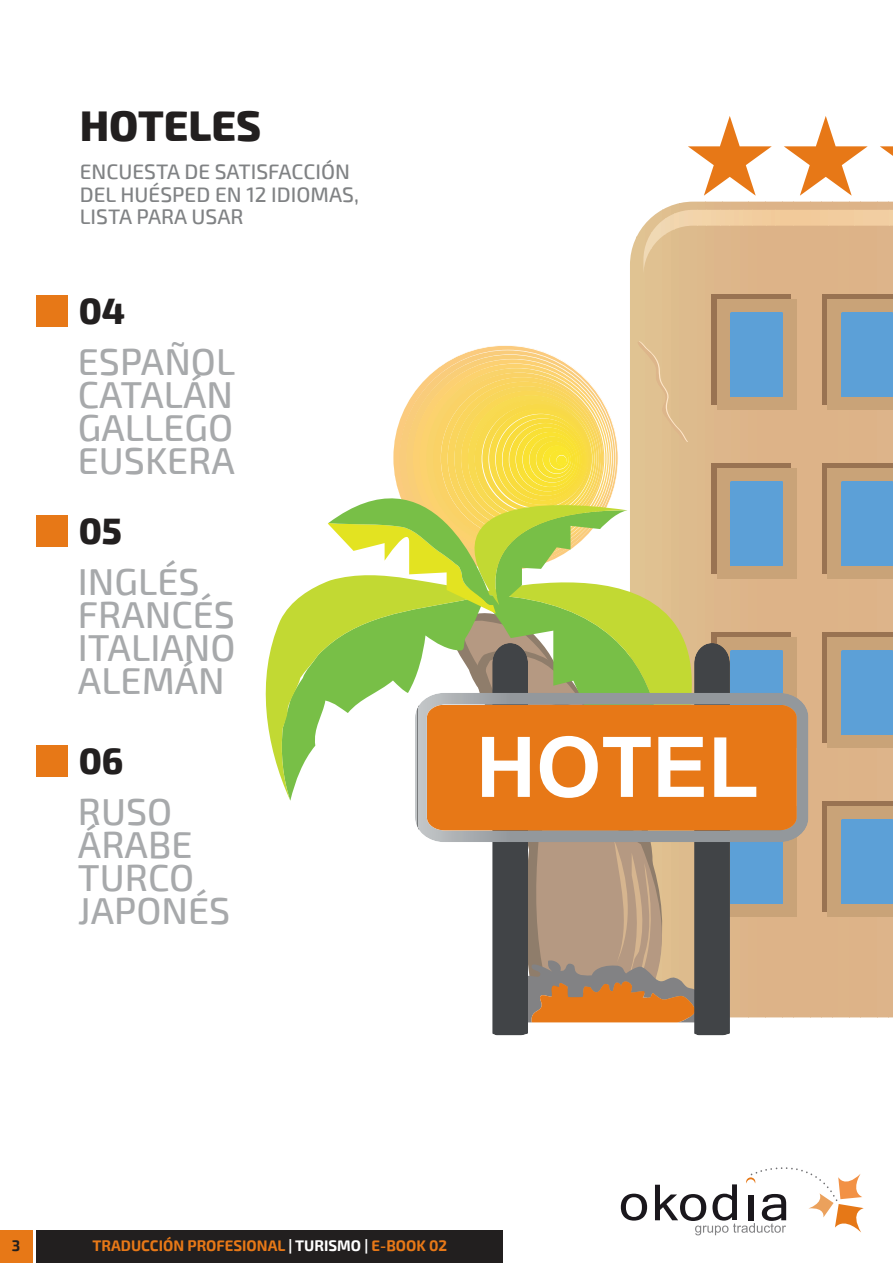
<style>
.page{position:relative;width:893px;height:1263px;background:#fff}
.page>*{position:absolute;margin:0;border:0;box-sizing:border-box;transform-origin:0 0}
.t1{font:800 42px "Exo 2";color:#221f1f}
.t2{font:500 37.5px/33px "Exo 2";color:#a7a9ab}
.t3{font:800 36px "Exo 2";color:#221f1f}
.t4{font:500 21px/22.5px "Exo 2";color:#808284}
.t5{font:700 15px "Exo 2";color:#e77817}
.t6{font:700 15px "Exo 2";color:#221f1f}
.s1{color:#fff}
</style>
<div class="page">
<div style="left:0;top:1230px;width:32px;height:33px;background:#e77817"></div>
<div style="left:37px;top:1230px;width:466px;height:33px;background:#221f1f"></div>
<div style="left:36px;top:296px;width:32px;height:31px;background:#e77817"></div>
<div style="left:36px;top:516px;width:32px;height:31px;background:#e77817"></div>
<div style="left:36px;top:745px;width:32px;height:32px;background:#e77817"></div>
<svg style="left:621px;top:1194px;width:26px;height:26px"></svg>
<svg style="left:655px;top:1167px;width:209px;height:68px"></svg>
<svg style="left:630px;top:236px;width:7px;height:105px"></svg>
<svg style="left:637px;top:226px;width:8px;height:115px"></svg>
<div style="left:645px;top:202px;width:9px;height:815px;background:#e0c191"></div>
<div style="left:654px;top:202px;width:8px;height:815px;background:#e0c191"></div>
<div style="left:662px;top:202px;width:9px;height:815px;background:#e0bf8f"></div>
<div style="left:671px;top:202px;width:9px;height:815px;background:#ddbd8d"></div>
<div style="left:680px;top:202px;width:8px;height:815px;background:#ddbb8d"></div>
<div style="left:688px;top:202px;width:9px;height:815px;background:#ddbb8d"></div>
<div style="left:697px;top:202px;width:8px;height:815px;background:#ddba8c"></div>
<div style="left:705px;top:202px;width:9px;height:815px;background:#ddb88b"></div>
<div style="left:714px;top:202px;width:9px;height:815px;background:#ddb68b"></div>
<div style="left:723px;top:202px;width:8px;height:815px;background:#ddb68b"></div>
<div style="left:731px;top:202px;width:9px;height:815px;background:#ddb689"></div>
<div style="left:740px;top:202px;width:8px;height:815px;background:#ddb48a"></div>
<div style="left:748px;top:202px;width:9px;height:815px;background:#ddb488"></div>
<div style="left:757px;top:202px;width:9px;height:815px;background:#ddb388"></div>
<div style="left:766px;top:202px;width:5px;height:815px;background:#ddb388"></div>
<div style="left:771px;top:202px;width:6px;height:815px;background:#ddb388"></div>
<div style="left:777px;top:202px;width:5px;height:815px;background:#ddb388"></div>
<div style="left:782px;top:202px;width:6px;height:815px;background:#ddb388"></div>
<div style="left:788px;top:202px;width:5px;height:815px;background:#ddb388"></div>
<svg style="left:793px;top:202px;width:6px;height:815px;fill:#ddb388"></svg>
<div style="left:799px;top:202px;width:6px;height:815px;background:#ddb388"></div>
<div style="left:805px;top:202px;width:5px;height:815px;background:#ddb388"></div>
<div style="left:810px;top:202px;width:6px;height:815px;background:#ddb388"></div>
<div style="left:816px;top:202px;width:5px;height:815px;background:#ddb388"></div>
<svg style="left:821px;top:202px;width:6px;height:815px;fill:#ddb388"></svg>
<div style="left:827px;top:202px;width:6px;height:815px;background:#ddb388"></div>
<div style="left:833px;top:202px;width:5px;height:815px;background:#ddb388"></div>
<div style="left:838px;top:202px;width:6px;height:815px;background:#ddb488"></div>
<div style="left:844px;top:202px;width:5px;height:815px;background:#ddb488"></div>
<div style="left:849px;top:202px;width:6px;height:815px;background:#ddb388"></div>
<div style="left:855px;top:202px;width:5px;height:815px;background:#ddb388"></div>
<div style="left:860px;top:202px;width:6px;height:815px;background:#ddb388"></div>
<div style="left:866px;top:202px;width:6px;height:815px;background:#ddb388"></div>
<div style="left:872px;top:202px;width:5px;height:815px;background:#ddb388"></div>
<div style="left:877px;top:202px;width:6px;height:815px;background:#ddb48a"></div>
<div style="left:883px;top:202px;width:5px;height:815px;background:#ddb48a"></div>
<div style="left:888px;top:202px;width:5px;height:815px;background:#ddb48a"></div>
<svg style="left:643px;top:210px;width:4px;height:66px"></svg>
<svg style="left:647px;top:210px;width:5px;height:46px"></svg>
<svg style="left:652px;top:210px;width:4px;height:37px"></svg>
<svg style="left:656px;top:210px;width:5px;height:32px"></svg>
<svg style="left:661px;top:210px;width:4px;height:27px"></svg>
<svg style="left:665px;top:216px;width:5px;height:19px"></svg>
<svg style="left:670px;top:214px;width:4px;height:17px"></svg>
<svg style="left:675px;top:212px;width:4px;height:17px"></svg>
<svg style="left:679px;top:211px;width:5px;height:17px"></svg>
<svg style="left:684px;top:210px;width:4px;height:17px"></svg>
<svg style="left:688px;top:210px;width:5px;height:16px"></svg>
<svg style="left:693px;top:210px;width:4px;height:16px"></svg>
<svg style="left:697px;top:210px;width:5px;height:16px"></svg>
<svg style="left:702px;top:210px;width:5px;height:16px"></svg>
<svg style="left:707px;top:210px;width:4px;height:16px"></svg>
<svg style="left:711px;top:210px;width:5px;height:16px"></svg>
<svg style="left:716px;top:210px;width:4px;height:16px"></svg>
<svg style="left:720px;top:210px;width:5px;height:16px"></svg>
<svg style="left:725px;top:210px;width:5px;height:16px"></svg>
<svg style="left:730px;top:210px;width:4px;height:16px"></svg>
<svg style="left:734px;top:210px;width:5px;height:16px"></svg>
<svg style="left:739px;top:210px;width:4px;height:16px"></svg>
<svg style="left:743px;top:210px;width:5px;height:16px"></svg>
<svg style="left:748px;top:210px;width:5px;height:16px"></svg>
<svg style="left:753px;top:210px;width:4px;height:16px"></svg>
<svg style="left:757px;top:210px;width:5px;height:16px"></svg>
<svg style="left:762px;top:210px;width:4px;height:16px"></svg>
<svg style="left:766px;top:210px;width:5px;height:16px"></svg>
<svg style="left:771px;top:210px;width:4px;height:16px"></svg>
<svg style="left:775px;top:210px;width:5px;height:16px"></svg>
<svg style="left:780px;top:210px;width:5px;height:16px"></svg>
<svg style="left:785px;top:210px;width:8px;height:16px"></svg>
<svg style="left:793px;top:210px;width:9px;height:66px"></svg>
<svg style="left:802px;top:210px;width:9px;height:16px"></svg>
<svg style="left:811px;top:210px;width:9px;height:16px"></svg>
<svg style="left:820px;top:210px;width:8px;height:66px"></svg>
<svg style="left:828px;top:210px;width:9px;height:16px"></svg>
<svg style="left:837px;top:210px;width:9px;height:16px"></svg>
<svg style="left:846px;top:210px;width:9px;height:16px"></svg>
<svg style="left:855px;top:210px;width:8px;height:16px"></svg>
<svg style="left:863px;top:210px;width:9px;height:16px"></svg>
<svg style="left:872px;top:210px;width:9px;height:16px"></svg>
<svg style="left:881px;top:210px;width:8px;height:16px"></svg>
<svg style="left:889px;top:210px;width:4px;height:16px"></svg>
<svg style="left:688px;top:116px;width:84px;height:80px"></svg>
<svg style="left:784px;top:116px;width:84px;height:80px"></svg>
<svg style="left:880px;top:146px;width:13px;height:10px"></svg>
<svg style="left:265px;top:621px;width:15px;height:154px;fill:#c2d933"></svg>
<div style="left:712px;top:294px;width:79px;height:111px;background:#997352"></div>
<svg style="left:823px;top:294px;width:70px;height:111px"></svg>
<div style="left:712px;top:463px;width:79px;height:111px;background:#997352"></div>
<svg style="left:823px;top:463px;width:70px;height:111px"></svg>
<div style="left:712px;top:632px;width:79px;height:111px;background:#997352"></div>
<svg style="left:823px;top:632px;width:70px;height:111px"></svg>
<svg style="left:823px;top:801px;width:70px;height:111px"></svg>
<div style="left:717px;top:299px;width:79px;height:111px;background:#c9a378"></div>
<div style="left:828px;top:299px;width:65px;height:111px;background:#c9a378"></div>
<div style="left:717px;top:468px;width:79px;height:111px;background:#c9a378"></div>
<div style="left:828px;top:468px;width:65px;height:111px;background:#c9a378"></div>
<div style="left:717px;top:637px;width:79px;height:111px;background:#c9a378"></div>
<div style="left:828px;top:637px;width:65px;height:111px;background:#c9a378"></div>
<div style="left:717px;top:806px;width:79px;height:111px;background:#c9a378"></div>
<div style="left:828px;top:806px;width:65px;height:111px;background:#c9a378"></div>
<div style="left:730px;top:313px;width:53px;height:84px;background:#5ca0d7"></div>
<div style="left:841px;top:313px;width:52px;height:84px;background:#5ca0d7"></div>
<div style="left:730px;top:482px;width:53px;height:84px;background:#5ca0d7"></div>
<div style="left:841px;top:482px;width:52px;height:84px;background:#5ca0d7"></div>
<div style="left:730px;top:651px;width:53px;height:42px;background:#5ca0d7"></div>
<div style="left:841px;top:651px;width:52px;height:84px;background:#5ca0d7"></div>
<div style="left:730px;top:842px;width:53px;height:62px;background:#5ca0d7"></div>
<div style="left:841px;top:820px;width:52px;height:84px;background:#5ca0d7"></div>
<img style="left:492px;top:1022px;width:36px;height:13px">
<div style="left:694px;top:643px;width:36px;height:392px;background:#414447"></div>
<img style="left:705px;top:693px;width:103px;height:149px">
<div style="left:705px;top:705px;width:92px;height:125px;background:#e77817"></div>
<svg style="left:280px;top:341px;width:425px;height:681px"></svg>
<svg style="left:714px;top:737px;width:42px;height:60px"></svg>
<p class="t1" style="left:80px;top:101px;width:183px">HOTELES</p>
<p class="t4" style="left:80px;top:161px;width:281px">ENCUESTA DE SATISFACCIÓN<br>DEL HUÉSPED EN 12 IDIOMAS,<br>LISTA PARA USAR</p>
<p class="t3" style="left:79px;top:290px;width:48px">04</p>
<p class="t2" style="left:78px;top:345px;width:159px;text-align:justify">ESPAÑOL CATALÁN GALLEGO EUSKERA</p>
<p class="t3" style="left:79px;top:510px;width:45px">05</p>
<p class="t2" style="left:78px;top:565px;width:159px">INGLÉS<br>FRANCÉS<br>ITALIANO<br>ALEMÁN</p>
<p class="t3" style="left:79px;top:739px;width:46px">06</p>
<p class="t2" style="left:78px;top:795px;width:154px">RUSO<br>ÁRABE<br>TURCO<br>JAPONÉS</p>
<p class="t6" style="left:12px;top:1237px;width:10px">3</p>
<p class="t5" style="left:92px;top:1237px;width:356px">TRADUCCIÓN PROFESIONAL <span class="s1">| TURISMO |</span> E-BOOK 02</p>
</div>
